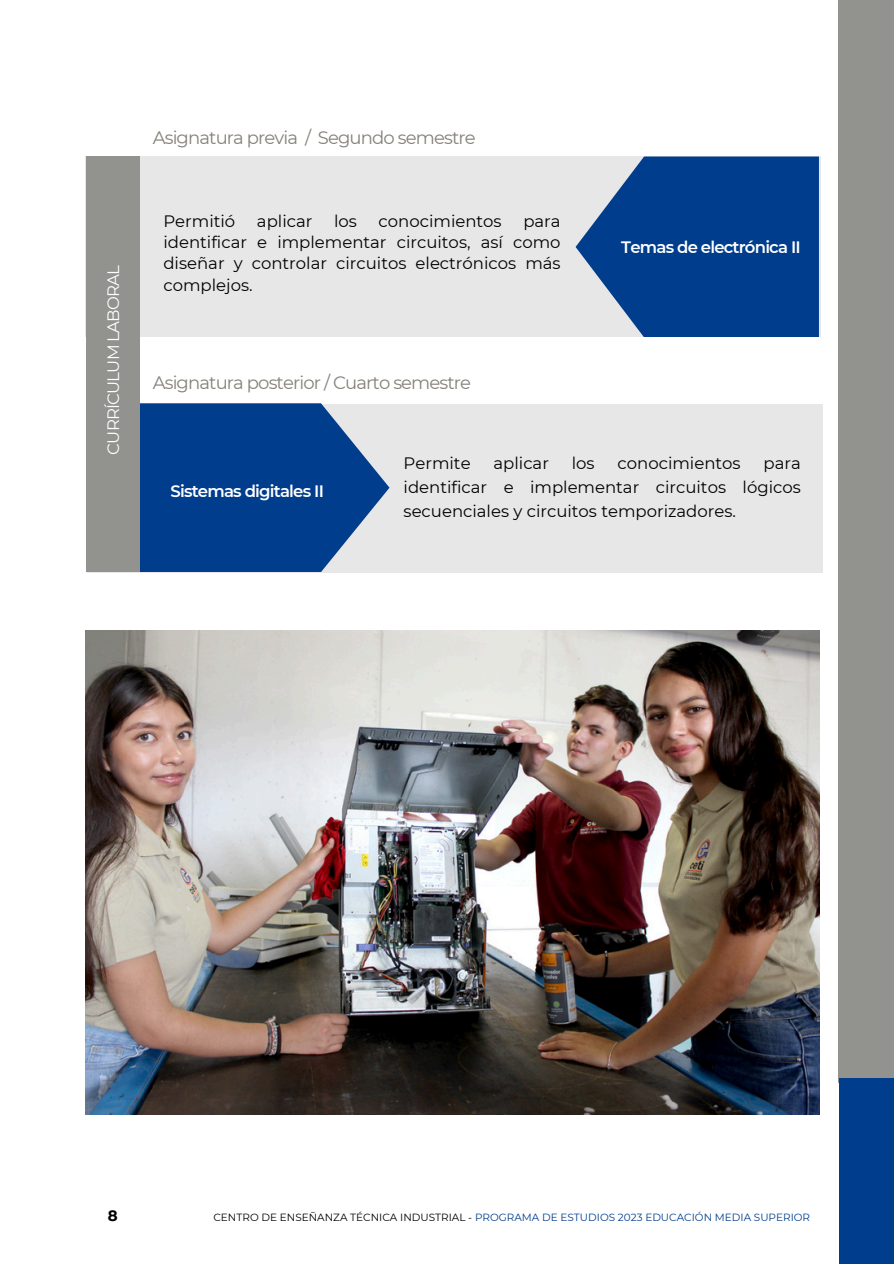
<style>
.page{position:relative;width:894px;height:1264px;background:#fff}
.page>*{position:absolute;margin:0;border:0;box-sizing:border-box;transform-origin:0 0}
.t1{font:18px "Montserrat";letter-spacing:-.05em;color:#85817a}
.t2{font:16.5px/21.3px "Montserrat";color:#000;text-align:justify}
.t3{font:600 16.5px "Montserrat";letter-spacing:-.05em;color:#fff}
.t4{font:16.5px "Montserrat";letter-spacing:-.05em;color:#fff}
.t5{font:700 15px "Montserrat";color:#000}
.t6{font:10.5px "Montserrat";color:#013d8d}
.s1{color:#000}
</style>
<div class="page">
<div style="left:838px;top:0;width:55px;height:1082px;background:#92928e"></div>
<div style="left:838px;top:1078px;width:55px;height:185px;background:#013d8d"></div>
<div style="left:85px;top:156px;width:735px;height:181px;background:#e8e7e7"></div>
<div style="left:87px;top:404px;width:735px;height:168px;background:#e8e7e7"></div>
<svg style="left:140px;top:403px;width:249px;height:169px;background:#205499"></svg>
<div style="left:87px;top:156px;width:53px;height:416px;background:#92928e"></div>
<svg style="left:575px;top:156px;width:243px;height:181px;background:#22559a"></svg>
<img style="left:85px;top:630px;width:734px;height:484px">
<h3 class="t4" style="left:103px;top:455px;width:191px;rotate:-90deg">CURRÍCULUM LABORAL</h3>
<p class="t1" style="left:153px;top:126px;width:324px">Asignatura previa / Segundo semestre</p>
<h3 class="t2" style="left:163px;top:210px;width:73px">Permitió</h3>
<h3 class="t2" style="left:257px;top:210px;width:57px">aplicar</h3>
<h3 class="t2" style="left:334px;top:210px;width:24px">los</h3>
<h3 class="t2" style="left:378px;top:210px;width:124px">conocimientos</h3>
<h3 class="t2" style="left:163px;top:210px;width:398px;text-indent:360px">para identificar e implementar circuitos, así como diseñar y controlar circuitos electrónicos más complejos.</h3>
<p class="t1" style="left:153px;top:371px;width:320px">Asignatura posterior / Cuarto semestre</p>
<h2 class="t3" style="left:621px;top:236px;width:181px">Temas de electrónica II</h2>
<p class="t3" style="left:170px;top:480px;width:155px">Sistemas digitales II</p>
<h2 class="t2" style="left:403px;top:453px;width:68px">Permite</h2>
<h2 class="t2" style="left:493px;top:453px;width:57px">aplicar</h2>
<h2 class="t2" style="left:571px;top:453px;width:24px">los</h2>
<h2 class="t2" style="left:617px;top:453px;width:124px">conocimientos</h2>
<h2 class="t2" style="left:403px;top:451px;width:398px;line-height:23.7px;text-indent:360px">para identificar e implementar circuitos lógicos secuenciales y circuitos temporizadores.</h2>
<h1 class="t5" style="left:108px;top:1205px;width:11px">8</h1>
<h2 class="t6" style="left:213px;top:1211px;width:598px"><span class="s1">CENTRO DE ENSEÑANZA TÉCNICA INDUSTRIAL -</span> PROGRAMA DE ESTUDIOS 2023 EDUCACIÓN MEDIA SUPERIOR</h2>
</div>
